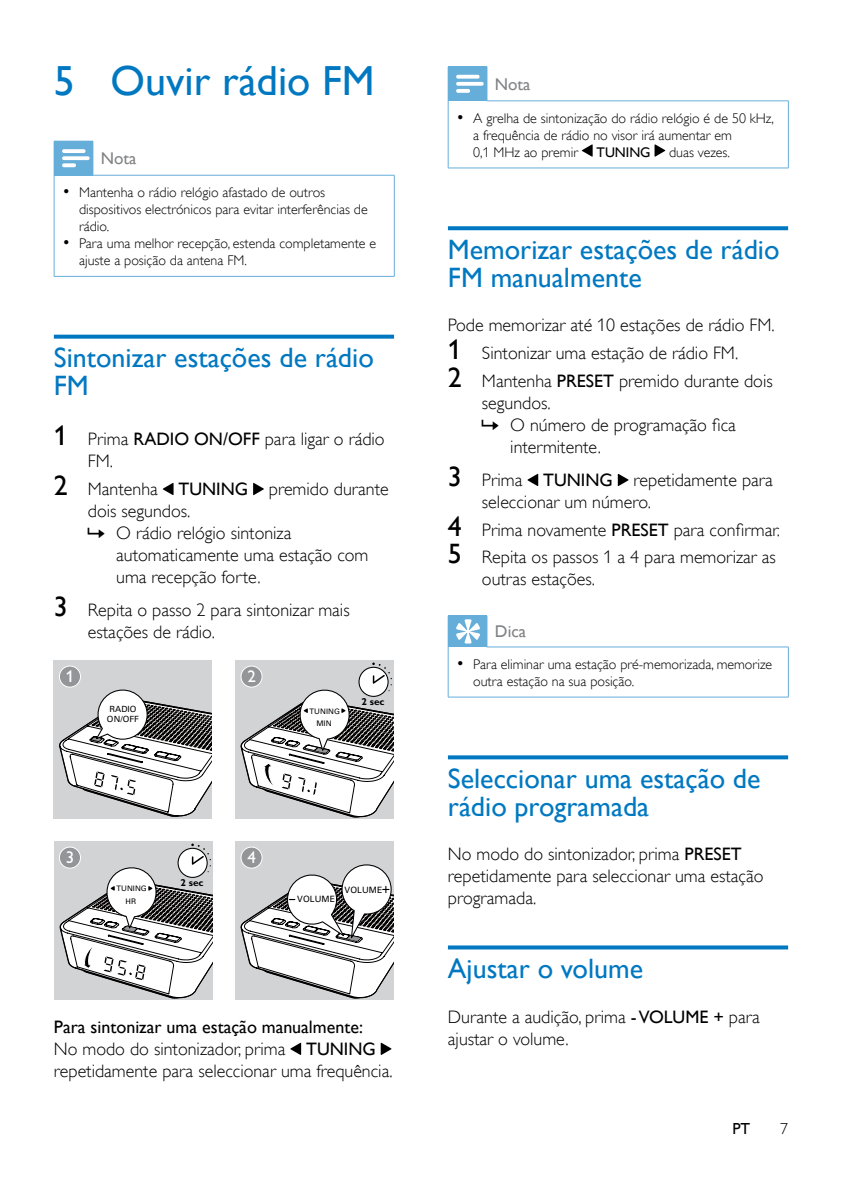
<style>
.page{position:relative;width:842px;height:1191px;background:#fff}
.page>*{position:absolute;margin:0;border:0;box-sizing:border-box;transform-origin:0 0}
.t1{font:42px "Gill Sans Alt One WGL";color:#0078c1}
.t2{font:28px/28px "Gill Sans Alt One WGL";color:#0078c1}
.t3{font:18px/22px "Gill Sans Alt One WGL Light";color:#000}
.t4{font:18px "Gill Sans Alt One WGL";color:#000}
.t5{font:17px "Gill Sans Alt One WGL";color:#808284}
.t6{font:17px "Gill Sans Alt One WGL";color:#fff}
.t7{font:16px "Gill Sans Alt One WGL";color:#000}
.t8{font:16px "Gill Sans Alt One WGL Light";color:#000}
.t9{font:14px/17px "Gill Sans Alt One WGL Light";color:#000}
.t10{font:14px "Gill Sans Alt One WGL";color:#000}
.t11{font:700 10px "Gill Sans Std";color:#000}
.t12{font:8.6px "Univers";letter-spacing:.005em;color:#000}
.t13{font:8.4px/10.2px "Univers";letter-spacing:.01em;color:#000}
.t14{font:7.6px "Univers";letter-spacing:.01em;color:#000}
.s1{font-size:17px}
.s2{font-family:"Gill Sans Alt One WGL";font-size:28px}
.s3{font-family:"Gill Sans Alt One WGL"}
</style>
<div class="page">
<svg style="left:54px;top:335px;width:340px;height:4px"></svg>
<div style="left:54px;top:141px;width:39px;height:34px;background:#66aeda"></div>
<hr style="left:54px;top:175px;width:1px;height:101px;background:#66aeda">
<hr style="left:394px;top:175px;width:1px;height:101px;background:#66aeda">
<hr style="left:54px;top:276px;width:39px;height:1px;background:#66aeda">
<hr style="left:93px;top:276px;width:302px;height:1px;background:#66aeda">
<hr style="left:93px;top:141px;width:1px;height:34px;background:#66aeda">
<hr style="left:93px;top:175px;width:302px;height:1px;background:#66aeda">
<svg style="left:62px;top:149px;width:28px;height:18px"></svg>
<svg style="left:163px;top:483px;width:11px;height:12px"></svg>
<svg style="left:253px;top:483px;width:11px;height:12px"></svg>
<svg style="left:290px;top:1042px;width:11px;height:13px"></svg>
<svg style="left:381px;top:1042px;width:10px;height:13px"></svg>
<div style="left:55px;top:841px;width:158px;height:158px;background:#d1d3d4"></div>
<div style="left:235px;top:841px;width:158px;height:158px;background:#d1d3d4"></div>
<div style="left:54px;top:660px;width:158px;height:158px;background:#d1d3d4"></div>
<div style="left:235px;top:660px;width:158px;height:158px;background:#d1d3d4"></div>
<div style="left:59px;top:665px;width:22px;height:22px;background:#939598;border:1px solid #fff;border-radius:50%"></div>
<div style="left:241px;top:846px;width:21px;height:22px;background:#939598;border:1px solid #fff;border-radius:50%"></div>
<svg style="left:59px;top:689px;width:153px;height:128px"></svg>
<svg style="left:240px;top:864px;width:153px;height:135px"></svg>
<svg style="left:240px;top:662px;width:153px;height:156px"></svg>
<svg style="left:59px;top:843px;width:154px;height:156px"></svg>
<svg style="left:448px;top:226px;width:340px;height:4px"></svg>
<svg style="left:448px;top:755px;width:340px;height:4px"></svg>
<svg style="left:448px;top:945px;width:340px;height:4px"></svg>
<div style="left:448px;top:67px;width:39px;height:34px;background:#66aeda"></div>
<hr style="left:448px;top:101px;width:1px;height:67px;background:#66aeda">
<hr style="left:788px;top:101px;width:1px;height:67px;background:#66aeda">
<hr style="left:448px;top:168px;width:39px;height:1px;background:#66aeda">
<hr style="left:487px;top:168px;width:302px;height:1px;background:#66aeda">
<hr style="left:448px;top:66px;width:39px;height:1px;background:#66aeda">
<hr style="left:487px;top:67px;width:1px;height:34px;background:#66aeda">
<hr style="left:487px;top:100px;width:302px;height:1px;background:#66aeda">
<svg style="left:456px;top:75px;width:28px;height:18px"></svg>
<svg style="left:582px;top:144px;width:11px;height:13px"></svg>
<svg style="left:654px;top:144px;width:11px;height:13px"></svg>
<svg style="left:527px;top:474px;width:11px;height:12px"></svg>
<svg style="left:618px;top:474px;width:10px;height:12px"></svg>
<div style="left:448px;top:616px;width:39px;height:31px;background:#66aeda"></div>
<hr style="left:448px;top:647px;width:1px;height:50px;background:#66aeda">
<hr style="left:788px;top:647px;width:1px;height:50px;background:#66aeda">
<hr style="left:448px;top:696px;width:39px;height:1px;background:#66aeda">
<hr style="left:487px;top:696px;width:302px;height:1px;background:#66aeda">
<hr style="left:448px;top:615px;width:39px;height:1px;background:#66aeda">
<hr style="left:487px;top:616px;width:1px;height:30px;background:#66aeda">
<hr style="left:487px;top:646px;width:302px;height:1px;background:#66aeda">
<svg style="left:456px;top:619px;width:24px;height:24px"></svg>
<h1 class="t1" style="left:54px;top:52px;width:322px">5 Ouvir rádio FM</h1>
<p class="t5" style="left:101px;top:147px;width:37px">Nota</p>
<p class="t9" style="left:79px;top:184px;width:290px;text-indent:-17px"><span class="s1">•</span> Mantenha o rádio relógio afastado de outros dispositivos electrónicos para evitar interferências de rádio.</p>
<p class="t9" style="left:79px;top:235px;width:299px;text-indent:-17px"><span class="s1">•</span> Para uma melhor recepção, estenda completamente e ajuste a posição da antena FM.</p>
<h2 class="t2" style="left:54px;top:343px;width:321px">Sintonizar estações de rádio<br>FM</h2>
<p class="t3" style="left:88px;top:428px;width:298px;text-indent:-34px"><span class="s2">1</span> Prima <span class="s3">RADIO ON/OFF</span> para ligar o rádio<br>FM.</p>
<p class="t3" style="left:54px;top:478px;width:336px"><span class="s2">2</span> Mantenha <span class="s3">TUNING</span> premido durante</p>
<p class="t3" style="left:88px;top:500px;width:104px">dois segundos.</p>
<p class="t3" style="left:116px;top:522px;width:177px">O rádio relógio sintoniza</p>
<p class="t3" style="left:116px;top:544px;width:254px">automaticamente uma estação com</p>
<p class="t3" style="left:116px;top:566px;width:146px">uma recepção forte.</p>
<p class="t3" style="left:88px;top:599px;width:263px;text-indent:-34px"><span class="s2">3</span> Repita o passo 2 para sintonizar mais estações de rádio.</p>
<p class="t6" style="left:66px;top:665px;width:10px">1</p>
<p class="t6" style="left:247px;top:665px;width:10px">2</p>
<p class="t13" style="left:107px;top:704px;width:34px">RADIO<br>ON/OFF</p>
<p class="t14" style="left:309px;top:706px;width:32px">TUNING</p>
<p class="t14" style="left:316px;top:719px;width:17px">MIN</p>
<p class="t11" style="left:361px;top:696px;width:25px">2 sec</p>
<p class="t6" style="left:66px;top:846px;width:10px">3</p>
<p class="t6" style="left:247px;top:846px;width:10px">4</p>
<p class="t14" style="left:116px;top:884px;width:32px">TUNING</p>
<p class="t14" style="left:125px;top:897px;width:12px">HR</p>
<p class="t11" style="left:180px;top:877px;width:25px">2 sec</p>
<p class="t12" style="left:297px;top:894px;width:39px">VOLUME</p>
<p class="t12" style="left:345px;top:885px;width:39px">VOLUME</p>
<p class="t4" style="left:54px;top:1014px;width:311px">Para sintonizar uma estação manualmente:</p>
<p class="t3" style="left:54px;top:1038px;width:340px">No modo do sintonizador, prima <span class="s3">TUNING </span>repetidamente para seleccionar uma frequência.</p>
<p class="t5" style="left:495px;top:72px;width:37px">Nota</p>
<p class="t9" style="left:473px;top:109px;width:302px;text-indent:-17px"><span class="s1">•</span> A grelha de sintonização do rádio relógio é de 50 kHz, a frequência de rádio no visor irá aumentar em<br>0,1 MHz ao premir</p>
<p class="t10" style="left:596px;top:142px;width:56px">TUNING</p>
<p class="t9" style="left:669px;top:143px;width:62px">duas vezes.</p>
<h2 class="t2" style="left:448px;top:235px;width:333px">Memorizar estações de rádio<br>FM manualmente</h2>
<p class="t3" style="left:448px;top:311px;width:328px;line-height:27.6px">Pode memorizar até 10 estações de rádio FM.<br><span class="s2">1</span> Sintonizar uma estação de rádio FM.<br><span class="s2">2</span> Mantenha <span class="s3">PRESET</span> premido durante dois</p>
<p class="t3" style="left:510px;top:392px;width:227px;text-indent:-28px">segundos.<br>O número de programação fica intermitente.</p>
<p class="t3" style="left:482px;top:469px;width:293px;text-indent:-34px"><span class="s2">3</span> Prima <span class="s3">TUNING</span> repetidamente para seleccionar um número.</p>
<p class="t3" style="left:448px;top:516px;width:333px;line-height:27.6px"><span class="s2">4</span> Prima novamente <span class="s3">PRESET</span> para confirmar.<br><span class="s2">5</span> Repita os passos 1 a 4 para memorizar as</p>
<p class="t3" style="left:482px;top:568px;width:115px">outras estações.</p>
<p class="t5" style="left:495px;top:620px;width:33px">Dica</p>
<p class="t9" style="left:473px;top:655px;width:301px;text-indent:-17px"><span class="s1">•</span> Para eliminar uma estação pré-memorizada, memorize outra estação na sua posição.</p>
<h2 class="t2" style="left:448px;top:764px;width:314px">Seleccionar uma estação de rádio programada</h2>
<p class="t3" style="left:448px;top:843px;width:317px">No modo do sintonizador, prima <span class="s3">PRESET </span>repetidamente para seleccionar uma estação programada.</p>
<h2 class="t2" style="left:448px;top:954px;width:197px">Ajustar o volume</h2>
<p class="t3" style="left:448px;top:1005px;width:313px">Durante a audição, prima <span class="s3">- VOLUME +</span> para ajustar o volume.</p>
<p class="t7" style="left:732px;top:1118px;width:19px">PT</p>
<p class="t8" style="left:780px;top:1118px;width:9px">7</p>
</div>
